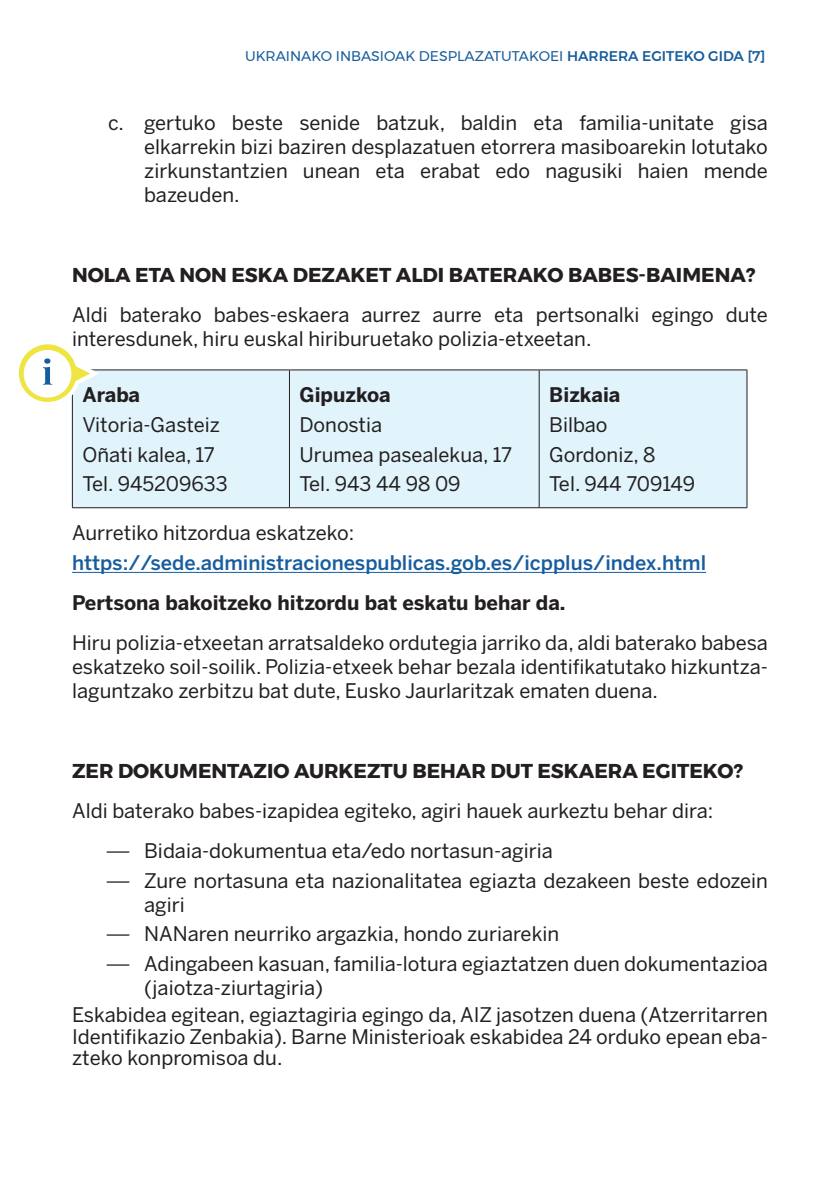
<style>
.page{position:relative;width:840px;height:1191px;background:#fff}
.page>*{position:absolute;margin:0;border:0;box-sizing:border-box;transform-origin:0 0}
.t1{font:20px/24px "Benton Sans";color:#231f20;text-align:justify}
.t2{font:700 20px "Montserrat";color:#231f20}
.t3{font:700 20px "Benton Sans";color:#231f20}
.WEB{font:500 20px "Benton Sans";color:#175d9e}
.t4{font:14px "Montserrat";color:#175d9e}
.s1{font-weight:500}
</style>
<div class="page">
<hr style="left:72px;top:572px;width:633px;height:1px;background:#175d9e">
<div style="left:73px;top:370px;width:673px;height:137px;background:#e1f4fc"></div>
<hr style="left:72px;top:369px;width:217px;height:1px;background:#231f20">
<hr style="left:72px;top:370px;width:1px;height:137px;background:#231f20">
<hr style="left:72px;top:507px;width:217px;height:1px;background:#231f20">
<hr style="left:289px;top:369px;width:250px;height:1px;background:#231f20">
<hr style="left:289px;top:370px;width:1px;height:137px;background:#231f20">
<hr style="left:289px;top:507px;width:250px;height:1px;background:#231f20">
<hr style="left:539px;top:369px;width:207px;height:1px;background:#231f20">
<hr style="left:538px;top:370px;width:1px;height:137px;background:#231f20">
<hr style="left:746px;top:370px;width:1px;height:137px;background:#231f20">
<hr style="left:539px;top:507px;width:207px;height:1px;background:#231f20">
<svg style="left:18px;top:344px;width:86px;height:69px"></svg>
<p class="t4" style="left:245px;top:45px;width:521px">UKRAINAKO INBASIOAK DESPLAZATUTAKOEI <span class="s1">HARRERA EGITEKO GIDA [7]</span></p>
<p class="t1" style="left:144px;top:110px;width:625px;text-indent:-36px">c. gertuko beste senide batzuk, baldin eta familia-unitate gisa elkarrekin bizi baziren desplazatuen etorrera masiboarekin lotutako zirkunstantzien unean eta erabat edo nagusiki haien mende bazeuden.</p>
<p class="t2" style="left:72px;top:258px;width:684px">NOLA ETA NON ESKA DEZAKET ALDI BATERAKO BABES-BAIMENA?</p>
<p class="t1" style="left:72px;top:302px;width:697px">Aldi baterako babes-eskaera aurrez aurre eta pertsonalki egingo dute interesdunek, hiru euskal hiriburuetako polizia-etxeetan.</p>
<p class="t3" style="left:82px;top:383px;width:59px">Araba</p>
<p class="t1" style="left:82px;top:412px;width:139px">Vitoria-Gasteiz</p>
<p class="t1" style="left:82px;top:442px;width:134px">Oñati kalea, 17</p>
<p class="t1" style="left:82px;top:472px;width:147px">Tel. 945209633</p>
<p class="t3" style="left:299px;top:383px;width:93px">Gipuzkoa</p>
<p class="t1" style="left:299px;top:412px;width:84px">Donostia</p>
<p class="t1" style="left:299px;top:442px;width:214px">Urumea pasealekua, 17</p>
<p class="t1" style="left:299px;top:472px;width:163px">Tel. 943 44 98 09</p>
<p class="t3" style="left:549px;top:383px;width:73px">Bizkaia</p>
<p class="t1" style="left:549px;top:412px;width:60px">Bilbao</p>
<p class="t1" style="left:549px;top:442px;width:108px">Gordoniz, 8</p>
<p class="t1" style="left:549px;top:472px;width:147px">Tel. 944 709149</p>
<p class="t1" style="left:72px;top:520px;width:283px">Aurretiko hitzordua eskatzeko:</p>
<p class="WEB" style="left:72px;top:550px;width:635px">https://sede.administracionespublicas.gob.es/icpplus/index.html</p>
<p class="t3" style="left:72px;top:590px;width:494px">Pertsona bakoitzeko hitzordu bat eskatu behar da.</p>
<p class="t1" style="left:72px;top:630px;width:697px">Hiru polizia-etxeetan arratsaldeko ordutegia jarriko da, aldi baterako babesa eskatzeko soil-soilik. Polizia-etxeek behar bezala identifikatutako hizkuntza&shy;laguntzako zerbitzu bat dute, Eusko Jaurlaritzak ematen duena.</p>
<p class="t2" style="left:72px;top:754px;width:672px">ZER DOKUMENTAZIO AURKEZTU BEHAR DUT ESKAERA EGITEKO?</p>
<p class="t1" style="left:72px;top:798px;width:642px">Aldi baterako babes-izapidea egiteko, agiri hauek aurkeztu behar dira:</p>
<p class="t1" style="left:108px;top:838px;width:446px">⎯ Bidaia-dokumentua eta/edo nortasun-agiria</p>
<p class="t1" style="left:144px;top:868px;width:625px;text-indent:-36px">⎯ Zure nortasuna eta nazionalitatea egiazta dezakeen beste edozein agiri</p>
<p class="t1" style="left:108px;top:921px;width:452px">⎯ NANaren neurriko argazkia, hondo zuriarekin</p>
<p class="t1" style="left:144px;top:951px;width:625px;text-indent:-36px">⎯ Adingabeen kasuan, familia-lotura egiaztatzen duen dokumentazioa (jaiotza-ziurtagiria)</p>
<p class="t1" style="left:72px;top:1003px;width:697px;line-height:21.6px">Eskabidea egitean, egiaztagiria egingo da, AIZ jasotzen duena (Atzerritarren Identifikazio Zenbakia). Barne Ministerioak eskabidea 24 orduko epean eba&shy;zteko konpromisoa du.</p>
</div>
